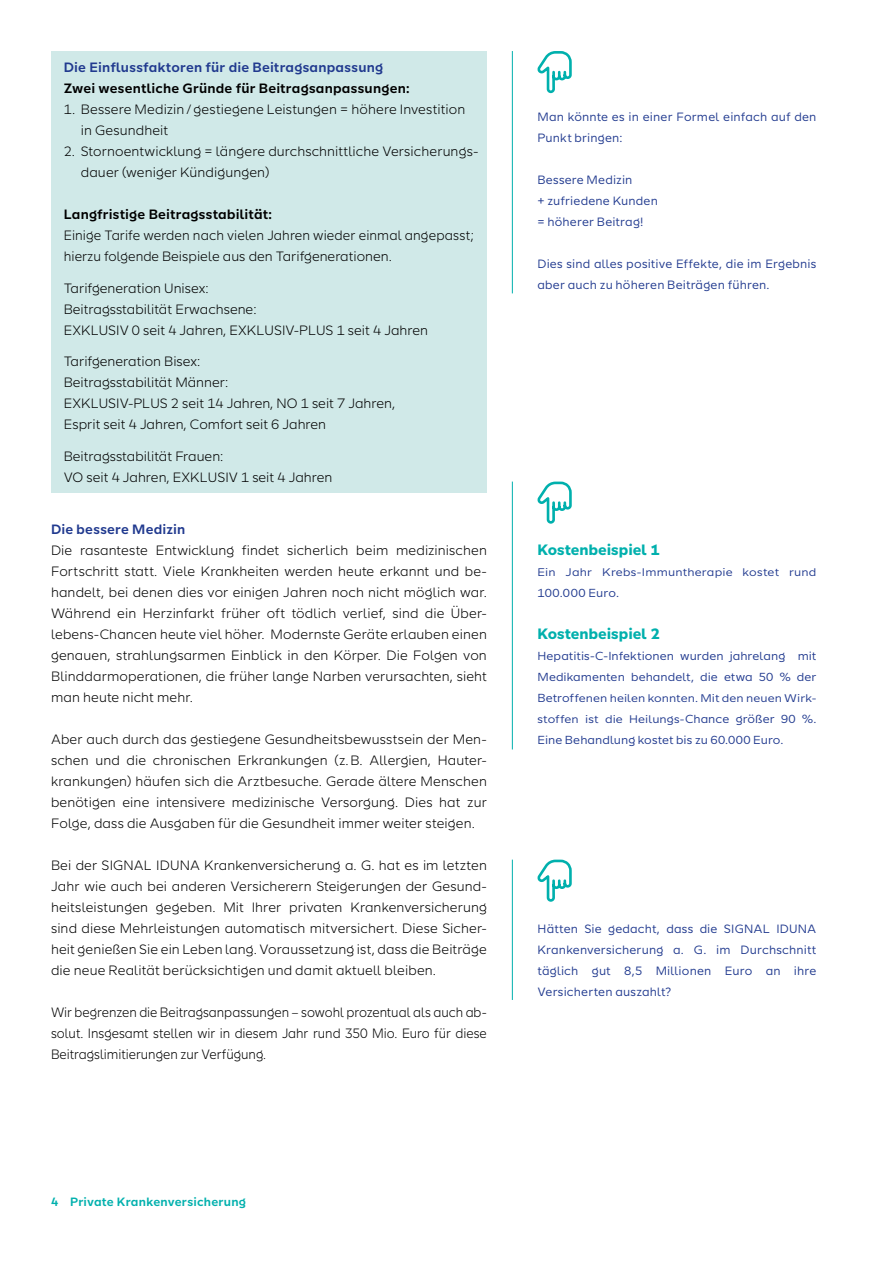
<style>
.page{position:relative;width:893px;height:1263px;background:#fff}
.page>*{position:absolute;margin:0;border:0;box-sizing:border-box;transform-origin:0 0}
.t1{font:700 15px "SI Sans";color:#00b0ad}
.t2{font:300 13.5px/21px "SI Sans";color:#000}
.t3{font:300 13.5px/21px "SI Sans";color:#000;text-align:justify;scale:.94 1}
.t4{font:600 13.5px "SI Sans";letter-spacing:.015em;color:#000}
.t5{font:600 13.5px "SI Sans";letter-spacing:.015em;color:#213a8f}
.t6{font:12px/21px "SI Sans";letter-spacing:.015em;color:#213a8f}
.t7{font:600 12px "SI Sans";letter-spacing:.015em;color:#00b0ad}
.t8{font:11.7px/21px "SI Sans";letter-spacing:.005em;color:#213a8f}
.t9{font:11.1px/21px "SI Sans";letter-spacing:.01em;color:#213a8f;scale:1.09 1}
.s1{font-size:11.7px}
</style>
<div class="page">
<div style="left:51px;top:51px;width:436px;height:441px;background:#d0e9e8"></div>
<svg style="left:537px;top:51px;width:35px;height:43px"></svg>
<hr style="left:512px;top:51px;width:1px;height:242px;background:#00b0ad">
<svg style="left:537px;top:481px;width:35px;height:43px"></svg>
<hr style="left:512px;top:482px;width:1px;height:267px;background:#00b0ad">
<svg style="left:537px;top:859px;width:35px;height:43px"></svg>
<hr style="left:512px;top:860px;width:1px;height:140px;background:#00b0ad">
<p class="t5" style="left:64px;top:57px;width:321px">Die Einflussfaktoren für die Beitragsanpassung</p>
<p class="t4" style="left:64px;top:78px;width:347px">Zwei wesentliche Gründe für Beitragsanpassungen:</p>
<p class="t2" style="left:81px;top:98px;width:386px;text-indent:-17px">1. Bessere Medizin/gestiegene Leistungen = höhere Investition in Gesundheit</p>
<p class="t2" style="left:81px;top:140px;width:399px;text-indent:-17px">2. Stornoentwicklung = längere durchschnittliche Versicherungs&shy;dauer (weniger Kündigungen)</p>
<p class="t4" style="left:64px;top:204px;width:210px">Langfristige Beitragsstabilität:</p>
<p class="t2" style="left:64px;top:224px;width:412px">Einige Tarife werden nach vielen Jahren wieder einmal angepasst; hierzu folgende Beispiele aus den Tarifgenerationen.</p>
<p class="t2" style="left:64px;top:276px;width:366px">Tarifgeneration Unisex:<br>Beitragsstabilität Erwachsene:<br>EXKLUSIV 0 seit 4 Jahren, EXKLUSIV-PLUS 1 seit 4 Jahren</p>
<p class="t2" style="left:64px;top:350px;width:333px">Tarifgeneration Bisex:<br>Beitragsstabilität Männer:<br>EXKLUSIV-PLUS 2 seit 14 Jahren, NO 1 seit 7 Jahren, Esprit seit 4 Jahren, Comfort seit 6 Jahren</p>
<p class="t2" style="left:64px;top:444px;width:270px">Beitragsstabilität Frauen:<br>VO seit 4 Jahren, EXKLUSIV 1 seit 4 Jahren</p>
<p class="t5" style="left:51px;top:519px;width:136px">Die bessere Medizin</p>
<p class="t2" style="left:51px;top:539px;width:437px;text-align:justify">Die rasanteste Entwicklung findet sicherlich beim medizinischen Fortschritt statt. Viele Krankheiten werden heute erkannt und be&shy;handelt, bei denen dies vor einigen Jahren noch nicht möglich war.<br>Während ein Herzinfarkt früher oft tödlich verlief, sind die Über&shy;lebens-Chancen heute viel höher. Modernste Geräte erlauben einen genauen, strahlungsarmen Einblick in den Körper. Die Folgen von Blinddarmoperationen, die früher lange Narben verursachten, sieht man heute nicht mehr.</p>
<p class="t2" style="left:51px;top:728px;width:437px;text-align:justify">Aber auch durch das gestiegene Gesundheitsbewusstsein der Men&shy;schen und die chronischen Erkrankungen (z.B. Allergien, Hauter&shy;krankungen) häufen sich die Arztbesuche. Gerade ältere Menschen benötigen eine intensivere medizinische Versorgung. Dies hat zur Folge, dass die Ausgaben für die Gesundheit immer weiter steigen.</p>
<p class="t2" style="left:51px;top:854px;width:437px;text-align:justify">Bei der SIGNAL IDUNA Krankenversicherung a. G. hat es im letzten Jahr wie auch bei anderen Versicherern Steigerungen der Gesund&shy;heitsleistungen gegeben. Mit Ihrer privaten Krankenversicherung sind diese Mehrleistungen automatisch mitversichert. Diese Sicher&shy;heit genießen Sie ein Leben lang. Voraussetzung ist, dass die Beiträge die neue Realität berücksichtigen und damit aktuell bleiben.</p>
<p class="t3" style="left:51px;top:1001px;width:465px">Wir begrenzen die Beitragsanpassungen – sowohl prozentual als auch ab&shy;solut. Insgesamt stellen wir in diesem Jahr rund 350 Mio. Euro für diese Beitragslimitierungen zur Verfügung.</p>
<p class="t6" style="left:537px;top:106px;width:280px">Man könnte es in einer Formel einfach auf den<br>Punkt bringen:</p>
<p class="t6" style="left:537px;top:169px;width:122px">Bessere Medizin<br>+ zufriedene Kunden = höherer Beitrag!</p>
<p class="t6" style="left:537px;top:253px;width:280px">Dies sind alles positive Effekte, die im Ergebnis aber auch zu höheren Beiträgen führen.</p>
<p class="t1" style="left:537px;top:538px;width:124px">Kostenbeispiel 1</p>
<p class="t9" style="left:537px;top:561px;width:257px">Ein Jahr Krebs-Immuntherapie kostet rund</p>
<p class="t8" style="left:537px;top:582px;width:83px">100.000 Euro.</p>
<p class="t1" style="left:537px;top:622px;width:124px">Kostenbeispiel 2</p>
<p class="t8" style="left:537px;top:645px;width:280px">Hepatitis-C-Infektionen wurden jahrelang mit<br>Medikamenten behandelt, die etwa 50 % der</p>
<p class="t9" style="left:537px;top:687px;width:257px"><span class="s1">Betrof</span>fenen heilen konnten. Mit den neuen Wirk&shy;stoffen ist die Heilungs-<span class="s1">Chance größer 90 %.</span></p>
<p class="t8" style="left:537px;top:729px;width:247px">Eine Behandlung kostet bis zu 60.000 Euro.</p>
<p class="t6" style="left:537px;top:918px;width:280px;text-align:justify">Hätten Sie gedacht, dass die SIGNAL IDUNA Krankenversicherung a. G. im Durchschnitt täglich gut 8,5 Millionen Euro an ihre Versicherten auszahlt?</p>
<p class="t7" style="left:51px;top:1193px;width:197px">4 Private Krankenversicherung</p>
</div>
